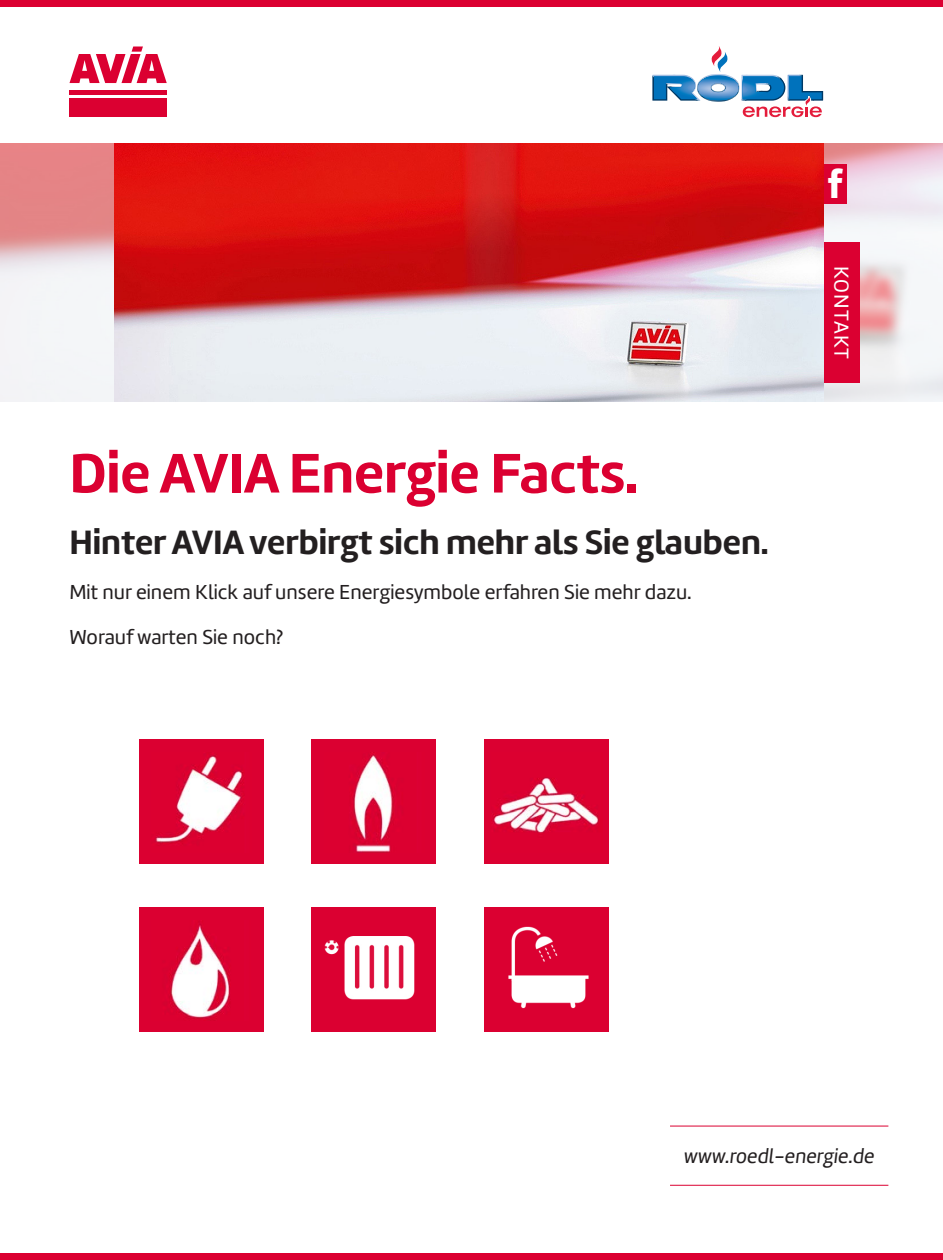
<style>
.page{position:relative;width:943px;height:1260px;background:#fff}
.page>*{position:absolute;margin:0;border:0;box-sizing:border-box;transform-origin:0 0}
.t1{font:700 57.75px "Marine";color:#db0031}
.t2{font:700 42px "Klavika";color:#fff}
.t3{font:700 35px "Marine";color:#231f20}
.t4{font:21px "Marine";color:#231f20}
.t5{font:21px "Marine Regular Oblicua";color:#231f20}
.t6{font:21px "Marine";letter-spacing:.05em;color:#fff}
</style>
<div class="page">
<div style="left:0;top:0;width:943px;height:7px;background:#db0031"></div>
<div style="left:0;top:1253px;width:943px;height:7px;background:#db0031"></div>
<svg style="left:69px;top:47px;width:98px;height:36px"></svg>
<div style="left:70px;top:90px;width:97px;height:5px;background:#db0031"></div>
<div style="left:69px;top:99px;width:98px;height:18px;background:#db0031"></div>
<svg style="left:652px;top:46px;width:171px;height:71px"></svg>
<img style="left:0;top:144px;width:943px;height:258px">
<img style="left:114px;top:144px;width:709px;height:258px">
<div style="left:139px;top:739px;width:124px;height:124px;background:#db0031"></div>
<img style="left:155px;top:755px;width:88px;height:88px">
<div style="left:139px;top:908px;width:124px;height:124px;background:#db0031"></div>
<img style="left:170px;top:924px;width:60px;height:95px">
<div style="left:312px;top:739px;width:124px;height:124px;background:#db0031"></div>
<img style="left:353px;top:754px;width:41px;height:98px">
<div style="left:312px;top:908px;width:124px;height:124px;background:#db0031"></div>
<img style="left:324px;top:936px;width:91px;height:64px">
<div style="left:484px;top:739px;width:124px;height:124px;background:#db0031"></div>
<img style="left:493px;top:777px;width:106px;height:56px">
<div style="left:484px;top:908px;width:124px;height:124px;background:#db0031"></div>
<img style="left:508px;top:926px;width:81px;height:83px">
<hr style="left:670px;top:1185px;width:218px;height:1px;background:#db0031">
<hr style="left:670px;top:1126px;width:218px;height:1px;background:#db0031">
<div style="left:823px;top:164px;width:23px;height:39px;background:#db0031"></div>
<div style="left:823px;top:242px;width:36px;height:140px;background:#db0031"></div>
<h2 class="t2" style="left:827px;top:154px;width:17px">f</h2>
<p class="t1" style="left:69px;top:435px;width:570px">Die AVIA Energie Facts.</p>
<p class="t3" style="left:69px;top:520px;width:700px">Hinter AVIA verbirgt sich mehr als Sie glauben.</p>
<p class="t4" style="left:69px;top:579px;width:623px">Mit nur einem Klick auf unsere Energiesymbole erfahren Sie mehr dazu.</p>
<p class="t4" style="left:69px;top:624px;width:215px">Worauf warten Sie noch?</p>
<p class="t6" style="left:854px;top:266px;width:95px;rotate:90deg">KONTAKT</p>
<p class="t5" style="left:683px;top:1142px;width:192px">www.roedl-energie.de</p>
</div>
